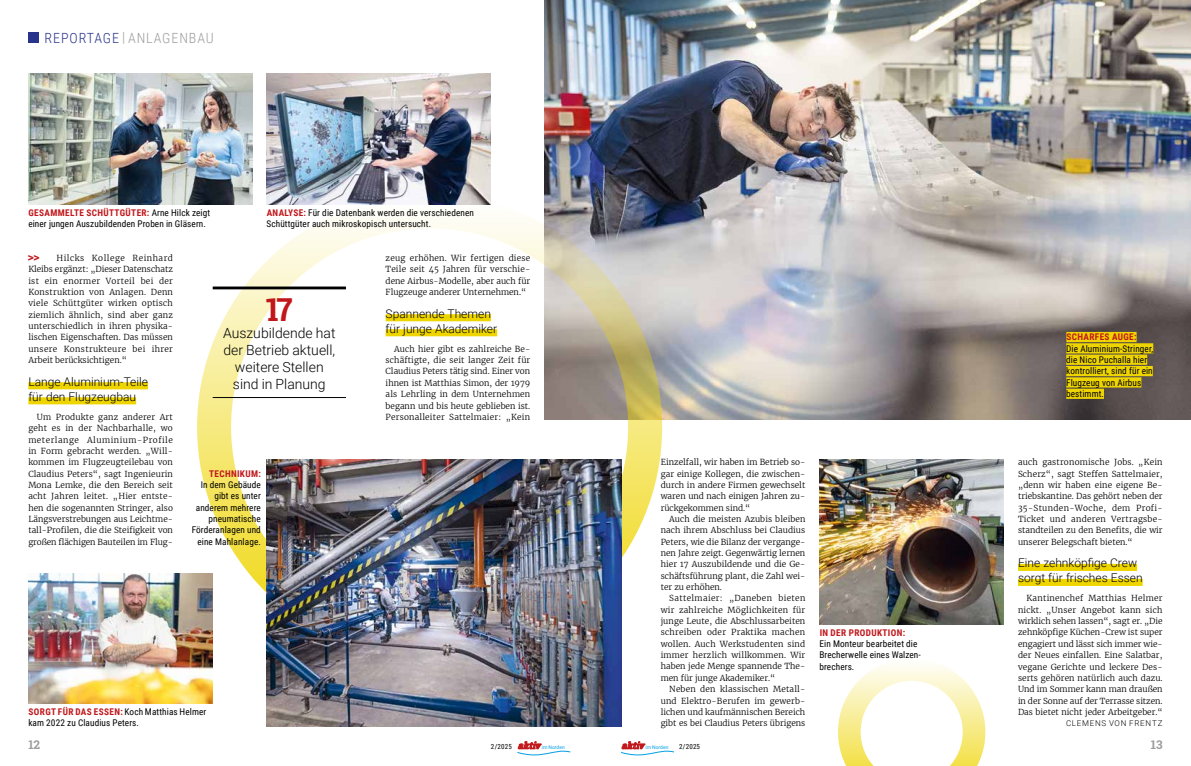
<style>
.page{position:relative;width:1191px;height:766px;background:#fff}
.page>*{position:absolute;margin:0;border:0;box-sizing:border-box;transform-origin:0 0}
.t1{font:700 32px "Roboto Slab";color:#c1171b}
.t2{font:300 14px/17px "Roboto";color:#000;text-align:center}
.t3{font:300 14px "Roboto Condensed";letter-spacing:.065em;color:#9d9d9c}
.t4{font:300 12px/15px "Roboto";color:#000}
.t5{font:700 12px "Roboto Slab";color:#9d9d9c}
.t6{font:700 12px "Roboto Slab";color:#c1171b}
.t7{font:9.2px/11.3px "Roboto Condensed";letter-spacing:.01em;color:#000}
.t8{font:700 9.2px "Roboto Condensed";letter-spacing:.04em;color:#c1171b}
.t9{font:300 8.2px/11.3px "Merriweather";color:#000;text-align:justify}
.t10{font:300 8px "Roboto";letter-spacing:.095em;color:#000}
.t11{font:7px "Roboto Condensed";color:#000}
.t12{font:5px "Roboto";color:#009fe3}
.s1{color:#28348b}
.s2{font-weight:700;color:#c1171b}
.s3{font-family:"Roboto Condensed";font-size:7px;color:#000}
.s4{font-family:"Roboto Slab";font-weight:700;font-style:italic;font-size:9.3px;color:#c1171b}
</style>
<div class="page">
<svg style="left:838px;top:665px;width:147px;height:100px"></svg>
<img style="left:545px;top:0;width:646px;height:420px">
<div style="left:197px;top:194px;width:465px;height:465px;border:34px solid #efd500;border-radius:50%"></div>
<svg style="left:517px;top:750px;width:54px;height:5px"></svg>
<svg style="left:621px;top:750px;width:53px;height:5px"></svg>
<div style="left:28px;top:32px;width:10px;height:11px;background:#28348b"></div>
<hr style="left:213px;top:286px;width:133px;height:3px;background:#000">
<hr style="left:213px;top:397px;width:133px;height:1px;background:#000">
<div style="left:28px;top:382px;width:120px;height:7px;background:#efd500"></div>
<div style="left:28px;top:397px;width:108px;height:7px;background:#efd500"></div>
<div style="left:386px;top:314px;width:105px;height:7px;background:#efd500"></div>
<div style="left:386px;top:329px;width:111px;height:7px;background:#efd500"></div>
<img style="left:28px;top:573px;width:185px;height:130px">
<img style="left:266px;top:459px;width:355px;height:267px">
<img style="left:819px;top:459px;width:184px;height:165px">
<img style="left:28px;top:74px;width:224px;height:130px">
<img style="left:266px;top:74px;width:224px;height:130px">
<div style="left:1066px;top:332px;width:70px;height:10px;background:#efd500"></div>
<div style="left:1066px;top:343px;width:87px;height:10px;background:#efd500"></div>
<div style="left:1066px;top:354px;width:81px;height:11px;background:#efd500"></div>
<div style="left:1066px;top:366px;width:86px;height:10px;background:#efd500"></div>
<div style="left:1066px;top:377px;width:75px;height:10px;background:#efd500"></div>
<div style="left:1066px;top:388px;width:38px;height:11px;background:#efd500"></div>
<div style="left:1018px;top:563px;width:119px;height:7px;background:#efd500"></div>
<div style="left:1018px;top:578px;width:124px;height:7px;background:#efd500"></div>
<h2 class="t3" style="left:45px;top:28px;width:171px"><span class="s1">REPORTAGE</span> | ANLAGENBAU</h2>
<p class="t7" style="left:28px;top:206px;width:183px"><span class="s2">GESAMMELTE SCHÜTTGÜTER:</span> Arne Hilck zeigt einer jungen Auszubildenden Proben in Gläsern.</p>
<p class="t7" style="left:266px;top:206px;width:209px"><span class="s2">ANALYSE:</span> Für die Datenbank werden die verschiedenen<br>Schüttgüter auch mikroskopisch untersucht.</p>
<p class="t9" style="left:28px;top:251px;width:146px;text-indent:28px">Hilcks Kollege Reinhard Kleibs ergänzt: „Dieser Datenschatz ist ein enormer Vorteil bei der Konstruktion von Anlagen. Denn viele Schüttgüter wirken optisch ziemlich ähnlich, sind aber ganz unterschiedlich in ihren physika&shy;lischen Eigenschaften. Das müssen unsere Konstrukteure bei ihrer Arbeit berücksichtigen.“</p>
<h3 class="t4" style="left:28px;top:373px;width:121px">Lange Aluminium-Teile für den Flugzeugbau</h3>
<p class="t9" style="left:28px;top:410px;width:146px;text-indent:9px">Um Produkte ganz anderer Art geht es in der Nachbarhalle, wo meterlange Aluminium-Profile in Form gebracht werden. „Will&shy;kommen im Flugzeugteilebau von Claudius Peters“, sagt Ingenieurin Mona Lemke, die den Bereich seit acht Jahren leitet. „Hier entste&shy;hen die sogenannten Stringer, also Längsverstrebungen aus Leichtme&shy;tall-Profilen, die die Steifigkeit von großen flächigen Bauteilen im Flug-</p>
<h3 class="t6" style="left:28px;top:248px;width:13px">&gt;&gt;</h3>
<h1 class="t1" style="left:266px;top:287px;width:28px">17</h1>
<h2 class="t2" style="left:223px;top:323px;width:114px">Auszubildende hat der Betrieb aktuell, weitere Stellen sind in Planung</h2>
<p class="t8" style="left:209px;top:467px;width:53px">TECHNIKUM:</p>
<p class="t7" style="left:192px;top:478px;width:71px;text-align:right">In dem Gebäude gibt es unter anderem mehrere pneumatische<br>Förderanlagen und eine Mahlanlage.</p>
<p class="t9" style="left:386px;top:251px;width:146px">zeug erhöhen. Wir fertigen diese Teile seit 45 Jahren für verschie&shy;dene Airbus-Modelle, aber auch für Flugzeuge anderer Unternehmen.“</p>
<h3 class="t4" style="left:386px;top:305px;width:113px">Spannende Themen für junge Akademiker</h3>
<p class="t9" style="left:386px;top:342px;width:146px;text-indent:9px">Auch hier gibt es zahlreiche Be&shy;schäftigte, die seit langer Zeit für Claudius Peters tätig sind. Einer von ihnen ist Matthias Simon, der 1979 als Lehrling in dem Unternehmen begann und bis heute geblieben ist.<br>Personalleiter Sattelmaier: „Kein</p>
<p class="t7" style="left:28px;top:705px;width:179px"><span class="s2">SORGT FÜR DAS ESSEN:</span> Koch Matthias Helmer kam 2022 zu Claudius Peters.</p>
<p class="t9" style="left:660px;top:455px;width:146px">Einzelfall, wir haben im Betrieb so&shy;gar einige Kollegen, die zwischen&shy;durch in andere Firmen gewechselt waren und nach einigen Jahren zu&shy;rückgekommen sind.“</p>
<p class="t9" style="left:660px;top:512px;width:146px;text-indent:9px">Auch die meisten Azubis bleiben nach ihrem Abschluss bei Claudius Peters, wie die Bilanz der vergange&shy;nen Jahre zeigt. Gegenwärtig lernen hier 17 Auszubildende und die Ge&shy;schäftsführung plant, die Zahl wei&shy;ter zu erhöhen.</p>
<p class="t9" style="left:660px;top:591px;width:146px;text-indent:9px">Sattelmaier: „Daneben bieten wir zahlreiche Möglichkeiten für junge Leute, die Abschlussarbeiten schreiben oder Praktika machen wollen. Auch Werkstudenten sind immer herzlich willkommen. Wir haben jede Menge spannende The&shy;men für junge Akademiker.“</p>
<p class="t9" style="left:660px;top:682px;width:146px;text-indent:9px">Neben den klassischen Metall&shy;und Elektro-Berufen im gewerb&shy;lichen und kaufmännischen Bereich gibt es bei Claudius Peters übrigens</p>
<p class="t8" style="left:819px;top:625px;width:87px">IN DER PRODUKTION:</p>
<p class="t7" style="left:819px;top:637px;width:103px">Ein Monteur bearbeitet die<br>Brecherwelle eines Walzen&shy;brechers.</p>
<p class="t8" style="left:1066px;top:330px;width:72px">SCHARFES AUGE:</p>
<p class="t7" style="left:1066px;top:342px;width:88px">Die Aluminium-Stringer, die Nico Puchalla hier kontrolliert, sind für ein<br>Flugzeug von Airbus bestimmt.</p>
<p class="t9" style="left:1018px;top:455px;width:146px">auch gastronomische Jobs. „Kein Scherz“, sagt Steffen Sattelmaier, „denn wir haben eine eigene Be&shy;triebskantine. Das gehört neben der 35-Stunden-Woche, dem Profi-Ticket und anderen Vertragsbe&shy;standteilen zu den Benefits, die wir unserer Belegschaft bieten.“</p>
<h3 class="t4" style="left:1018px;top:555px;width:126px">Eine zehnköpfige Crew sorgt für frisches Essen</h3>
<p class="t9" style="left:1018px;top:591px;width:146px;text-indent:9px">Kantinenchef Matthias Helmer nickt. „Unser Angebot kann sich wirklich sehen lassen“, sagt er. „Die zehnköpfige Küchen-Crew ist super engagiert und lässt sich immer wie&shy;der Neues einfallen. Eine Salatbar, vegane Gerichte und leckere Des&shy;serts gehören natürlich auch dazu.<br>Und im Sommer kann man draußen in der Sonne auf der Terrasse sitzen.<br>Das bietet nicht jeder Arbeitgeber.“</p>
<p class="t10" style="left:1066px;top:717px;width:98px">CLEMENS VON FRENTZ</p>
<h3 class="t5" style="left:28px;top:736px;width:13px">12</h3>
<p class="t12" style="left:491px;top:743px;width:75px"><span class="s3">2/2025</span> <span class="s4">aktiv</span>im Norden</p>
<p class="t12" style="left:621px;top:743px;width:49px"><span class="s4">aktiv</span>im Norden</p>
<p class="t11" style="left:679px;top:741px;width:22px">2/2025</p>
<h3 class="t5" style="left:1150px;top:736px;width:13px">13</h3>
</div>
